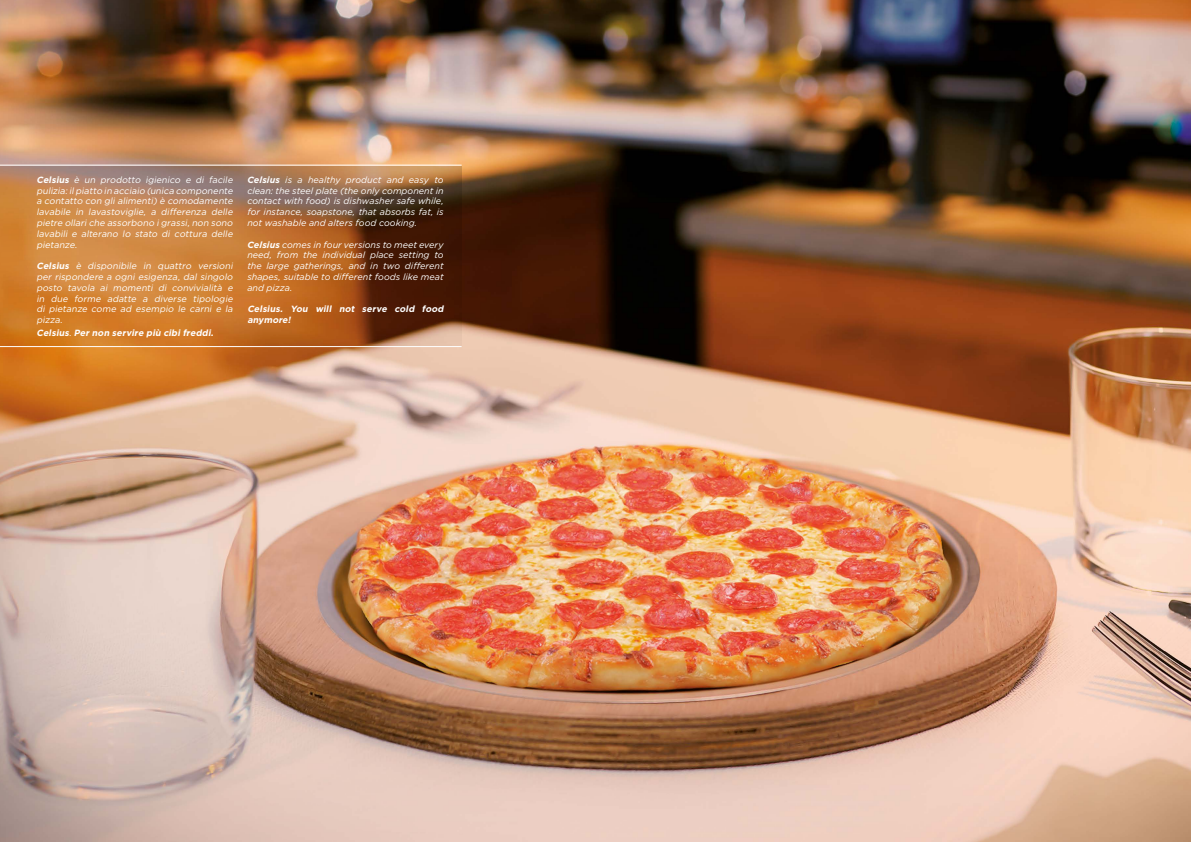
<style>
.page{position:relative;width:1191px;height:842px;background:#fff}
.page>*{position:absolute;margin:0;border:0;box-sizing:border-box;transform-origin:0 0}
.t1{font:italic 9px/10.8px "Gotham";color:#fff;text-align:justify}
.t2{font:italic 9px/10.8px "Gotham";color:#fff;text-align:justify}
.t3{font:italic 700 9px/10.8px "Gotham";color:#fff}
.s1{font-weight:700}
.s2{font-weight:400}
</style>
<div class="page">
<img style="left:0;top:0;width:1191px;height:842px">
<svg style="left:0;top:166px;width:461px;height:180px;background:#ab6b35"></svg>
<hr style="left:0;top:165px;width:461px;height:1px;background:#fff">
<hr style="left:0;top:346px;width:461px;height:1px;background:#fff">
<p class="t1" style="left:36px;top:174px;width:200px"><span class="s1">Celsius</span> è un prodotto igienico e di facile pulizia:ilpiatto in acciaio (unica componente a contatto con gli alimenti) è comodamente lavabile in lavastoviglie, a differenza delle pietre ollariche assorbono igrassi,non sono lavabili e alterano lo stato di cottura delle pietanze.</p>
<p class="t1" style="left:36px;top:260px;width:200px"><span class="s1">Celsius</span> è disponibile in quattro versioni per rispondere a ogni esigenza, dal singolo posto tavola ai momenti di convivialità e in due forme adatte a diverse tipologie di pietanze come ad esempio le carni e la pizza.</p>
<p class="t3" style="left:36px;top:328px;width:181px">Celsius<span class="s2">.</span> Pernon servire più cibifreddi.</p>
<p class="t2" style="left:247px;top:174px;width:198px"><span class="s1">Celsius</span> is a healthy product and easy to clean: the steel plate (the only component in contact with food) is dishwasher safe while, for instance, soapstone, that absorbs fat, is not washable and alters food cooking.</p>
<p class="t2" style="left:247px;top:239px;width:198px"><span class="s1">Celsius</span> comes in four versions to meet every need, from the individual place setting to the large gatherings, and in two different shapes, suitable to different foods like meat and pizza.</p>
<p class="t3" style="left:247px;top:304px;width:200px">Celsius. You will not serve cold food anymore!</p>
</div>
